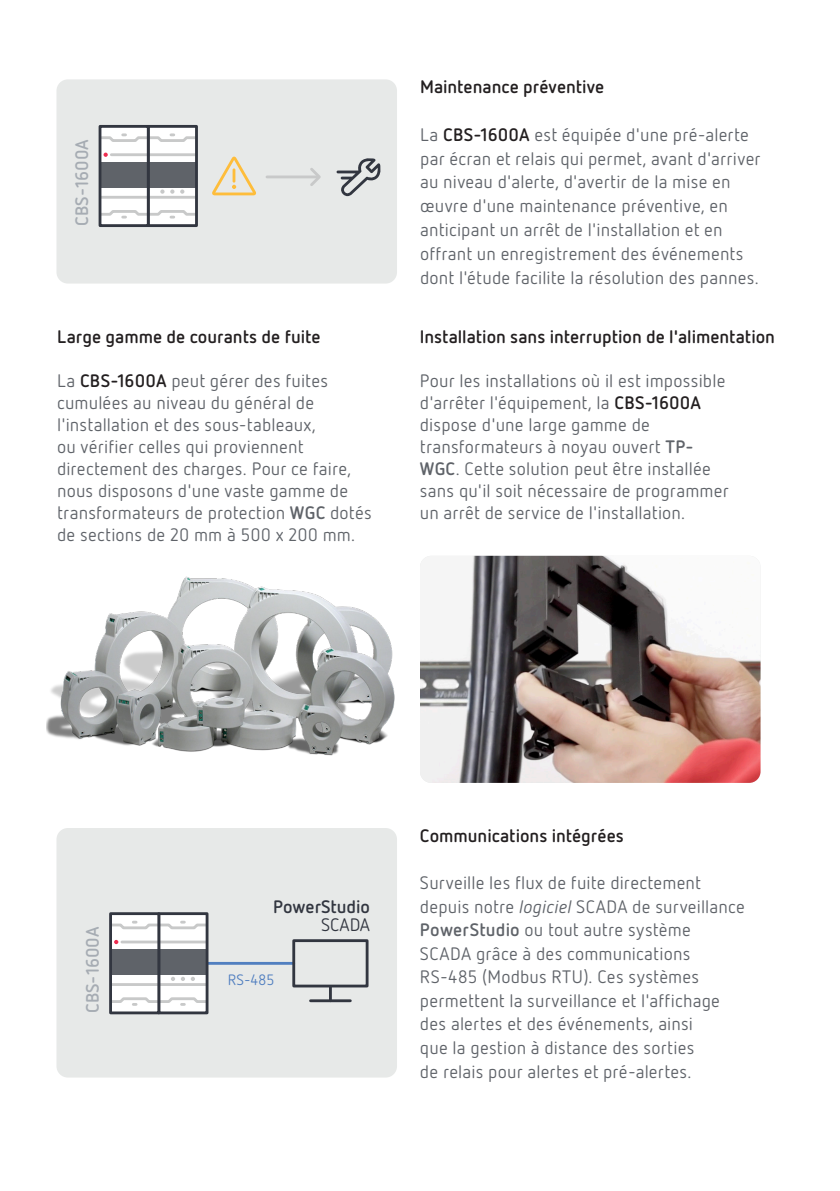
<style>
.page{position:relative;width:840px;height:1191px;background:#fff}
.page>*{position:absolute;margin:0;border:0;box-sizing:border-box;transform-origin:0 0}
.t1{font:18px/22px "Netto Pro";letter-spacing:.01em;color:#5f6369}
.t2{font:700 18px "Netto Pro";color:#231f20}
.t3{font:700 18px "Netto Pro";color:#a6acb3}
.t4{font:700 18px/18px "Netto Pro";color:#323640;text-align:right}
.t5{font:15px "Netto Pro";color:#517fc0}
.s1{font-weight:700;color:#231f20}
.s2{font-weight:700}
.s3{font-weight:400}
.s4{font-style:italic}
</style>
<div class="page">
<img style="left:420px;top:556px;width:340px;height:227px">
<div style="left:56px;top:828px;width:341px;height:249px;background:#e7e9e8;border-radius:11px"></div>
<div style="left:56px;top:79px;width:341px;height:204px;background:#e7e9e8;border-radius:11px"></div>
<hr style="left:173px;top:962px;width:120px;height:2px;background:#517fc0">
<div style="left:292px;top:939px;width:76px;height:48px;border:3px solid #323640"></div>
<svg style="left:329px;top:987px;width:2px;height:12px"></svg>
<hr style="left:310px;top:999px;width:40px;height:3px;background:#323640">
<div style="left:159px;top:913px;width:48px;height:100px;background:#fff"></div>
<div style="left:159px;top:949px;width:48px;height:25px;background:#5f6369"></div>
<hr style="left:159px;top:983px;width:48px;height:3px;background:#c8c9c9">
<svg style="left:181px;top:976px;width:4px;height:5px"></svg>
<svg style="left:171px;top:977px;width:4px;height:4px"></svg>
<svg style="left:191px;top:976px;width:4px;height:5px"></svg>
<hr style="left:159px;top:940px;width:47px;height:3px;background:#c8c9c9">
<div style="left:157px;top:912px;width:51px;height:102px;border:3px solid #323640"></div>
<div style="left:110px;top:913px;width:49px;height:100px;background:#fff"></div>
<div style="left:110px;top:949px;width:49px;height:25px;background:#5f6369"></div>
<hr style="left:110px;top:983px;width:49px;height:3px;background:#c8c9c9">
<svg style="left:113px;top:920px;width:96px;height:10px"></svg>
<svg style="left:113px;top:996px;width:96px;height:9px"></svg>
<hr style="left:122px;top:940px;width:36px;height:3px;background:#c8c9c9">
<svg style="left:114px;top:940px;width:4px;height:4px"></svg>
<div style="left:109px;top:912px;width:51px;height:102px;border:3px solid #323640"></div>
<div style="left:148px;top:126px;width:48px;height:100px;background:#fff"></div>
<div style="left:148px;top:162px;width:48px;height:25px;background:#5f6369"></div>
<hr style="left:148px;top:196px;width:48px;height:3px;background:#c8c9c9">
<svg style="left:170px;top:189px;width:4px;height:5px"></svg>
<svg style="left:160px;top:189px;width:4px;height:5px"></svg>
<svg style="left:180px;top:189px;width:4px;height:5px"></svg>
<hr style="left:148px;top:153px;width:48px;height:3px;background:#c8c9c9">
<div style="left:147px;top:125px;width:51px;height:102px;border:3px solid #323640"></div>
<div style="left:100px;top:126px;width:48px;height:100px;background:#fff"></div>
<div style="left:100px;top:162px;width:48px;height:25px;background:#5f6369"></div>
<hr style="left:100px;top:196px;width:48px;height:3px;background:#c8c9c9">
<svg style="left:102px;top:133px;width:96px;height:10px"></svg>
<svg style="left:102px;top:209px;width:96px;height:9px"></svg>
<hr style="left:111px;top:153px;width:36px;height:3px;background:#c8c9c9">
<svg style="left:103px;top:153px;width:5px;height:4px"></svg>
<div style="left:98px;top:125px;width:52px;height:102px;border:3px solid #323640"></div>
<hr style="left:267px;top:175px;width:49px;height:3px;background:#c8c9c9">
<svg style="left:307px;top:168px;width:14px;height:18px"></svg>
<svg style="left:212px;top:157px;width:44px;height:38px"></svg>
<svg style="left:336px;top:158px;width:45px;height:38px"></svg>
<img style="left:47px;top:576px;width:348px;height:180px">
<p class="t3" style="left:70px;top:226px;width:88px;rotate:-90deg">CBS-1600A</p>
<h5 class="t2" style="left:57px;top:324px;width:265px">Large gamme de courants de fuite</h5>
<p class="t1" style="left:57px;top:369px;width:316px">La <span class="s1">CBS-1600A</span> peut gérer des fuites cumulées au niveau du général de l'installation et des sous-tableaux,<br>ou vérifier celles qui proviennent directement des charges. Pour ce faire, nous disposons d'une vaste gamme de transformateurs de protection <span class="s2">WGC</span> dotés de sections de 20 mm à 500 x 200 mm.</p>
<h5 class="t2" style="left:420px;top:75px;width:186px">Maintenance préventive</h5>
<p class="t1" style="left:420px;top:122px;width:342px;line-height:23.8px">La <span class="s1">CBS-1600A</span> est équipée d'une pré-alerte par écran et relais qui permet, avant d'arriver au niveau d'alerte, d'avertir de la mise en œuvre d'une maintenance préventive, en anticipant un arrêt de l'installation et en offrant un enregistrement des événements dont l'étude facilite la résolution des pannes.</p>
<h5 class="t2" style="left:419px;top:324px;width:356px">Installation sans interruption de l'alimentation</h5>
<p class="t1" style="left:419px;top:369px;width:310px">Pour les installations où il est impossible d'arrêter l'équipement, la <span class="s1">CBS-1600A </span>dispose d'une large gamme de transformateurs à noyau ouvert <span class="s2">TP-WGC</span>. Cette solution peut être installée sans qu'il soit nécessaire de programmer un arrêt de service de l'installation.</p>
<p class="t3" style="left:80px;top:1013px;width:88px;rotate:-90deg">CBS-1600A</p>
<p class="t4" style="left:273px;top:896px;width:98px">PowerStudio<br><span class="s3">SCADA</span></p>
<p class="t5" style="left:228px;top:969px;width:48px">RS-485</p>
<h5 class="t2" style="left:420px;top:823px;width:205px">Communications intégrées</h5>
<p class="t1" style="left:420px;top:870px;width:326px;line-height:23.6px">Surveille les flux de fuite directement depuis notre <span class="s4">logiciel</span> SCADA de surveillance <span class="s2">PowerStudio</span> ou tout autre système SCADA grâce à des communications RS-485 (Modbus RTU). Ces systèmes permettent la surveillance et l'affichage des alertes et des événements, ainsi<br>que la gestion à distance des sorties<br>de relais pour alertes et pré-alertes.</p>
</div>
